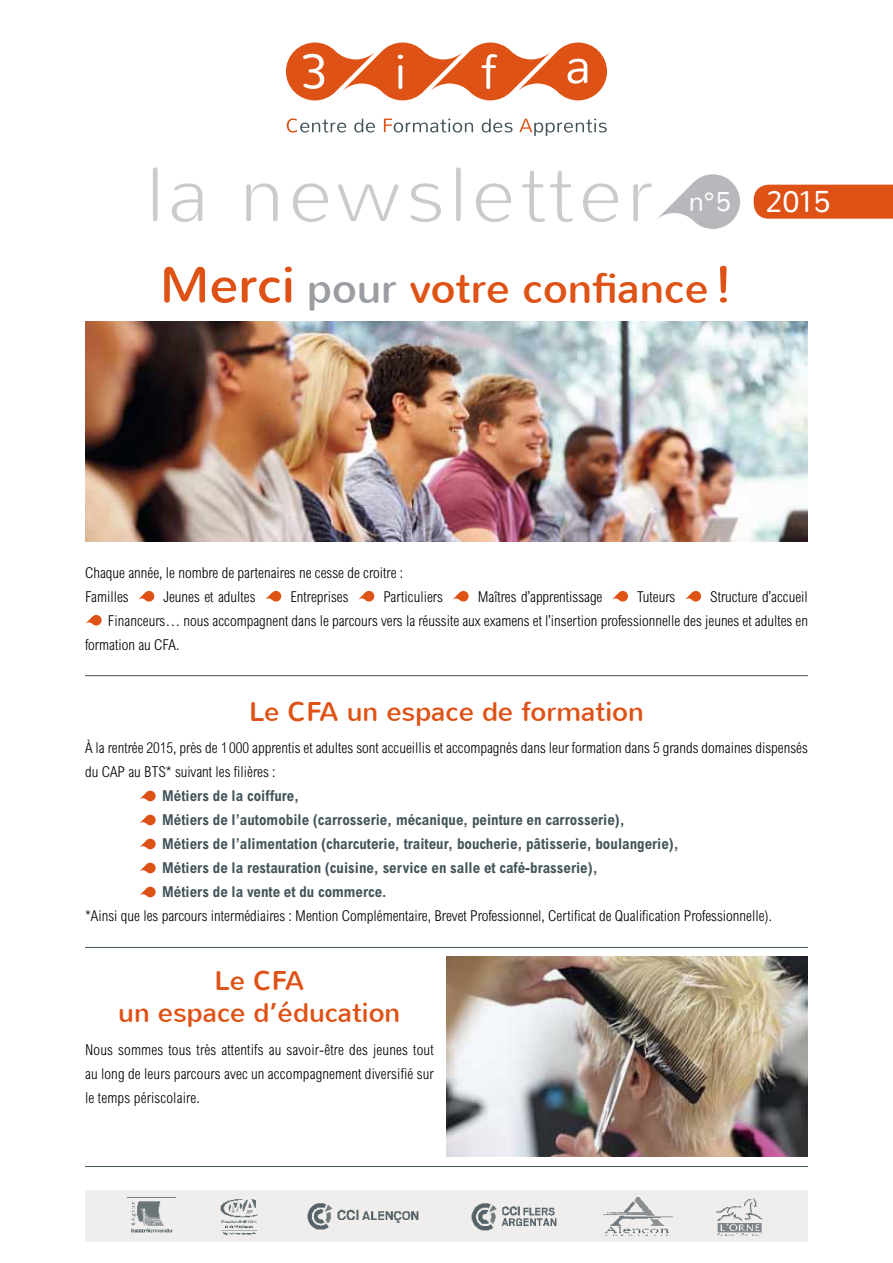
<style>
.page{position:relative;width:893px;height:1263px;background:#fff}
.page>*{position:absolute;margin:0;border:0;box-sizing:border-box;transform-origin:0 0}
.t1{font:42px "Nunito";color:#df5215}
.t2{font:300 30px "Nunito";color:#fff}
.t3{font:27px/32.4px "Nunito";color:#df5215;text-align:center}
.t4{font:300 27px "Nunito";color:#fff}
.t5{font:300 condensed 15px/24px "Arial";color:#000}
.t6{font:700 condensed 15px/24px "Arial";color:#42545a}
.s1{font-size:51px}
.s2{color:#9a9da1}
</style>
<div class="page">
<svg style="left:286px;top:43px;width:321px;height:57px"></svg>
<svg style="left:520px;top:119px;width:87px;height:17px"></svg>
<svg style="left:384px;top:119px;width:129px;height:14px"></svg>
<svg style="left:287px;top:118px;width:88px;height:15px"></svg>
<svg style="left:153px;top:167px;width:5px;height:54px"></svg>
<svg style="left:172px;top:183px;width:30px;height:39px"></svg>
<svg style="left:246px;top:183px;width:32px;height:38px"></svg>
<svg style="left:293px;top:183px;width:35px;height:39px"></svg>
<svg style="left:338px;top:184px;width:60px;height:37px"></svg>
<svg style="left:411px;top:183px;width:30px;height:39px"></svg>
<svg style="left:456px;top:167px;width:5px;height:54px"></svg>
<svg style="left:476px;top:183px;width:35px;height:39px"></svg>
<svg style="left:522px;top:171px;width:51px;height:51px"></svg>
<svg style="left:583px;top:183px;width:35px;height:39px"></svg>
<svg style="left:633px;top:174px;width:107px;height:55px"></svg>
<img style="left:85px;top:322px;width:723px;height:219px">
<img style="left:446px;top:957px;width:362px;height:199px">
<hr style="left:85px;top:675px;width:723px;height:1px;background:#42545a">
<hr style="left:85px;top:947px;width:723px;height:1px;background:#42545a">
<hr style="left:85px;top:1166px;width:723px;height:1px;background:#42545a">
<svg style="left:138px;top:591px;width:16px;height:10px"></svg>
<svg style="left:265px;top:591px;width:16px;height:10px"></svg>
<svg style="left:358px;top:591px;width:16px;height:10px"></svg>
<svg style="left:452px;top:591px;width:17px;height:10px"></svg>
<svg style="left:612px;top:591px;width:16px;height:10px"></svg>
<svg style="left:685px;top:591px;width:16px;height:10px"></svg>
<svg style="left:85px;top:615px;width:17px;height:10px"></svg>
<svg style="left:140px;top:791px;width:16px;height:10px"></svg>
<svg style="left:139px;top:815px;width:17px;height:10px"></svg>
<svg style="left:139px;top:839px;width:17px;height:10px"></svg>
<svg style="left:139px;top:863px;width:17px;height:10px"></svg>
<svg style="left:139px;top:887px;width:17px;height:10px"></svg>
<div style="left:754px;top:185px;width:139px;height:34px;background:#df5215"></div>
<div style="left:85px;top:1191px;width:723px;height:51px;background:#eeedeb"></div>
<img style="left:220px;top:1199px;width:38px;height:36px">
<img style="left:604px;top:1197px;width:69px;height:38px">
<img style="left:716px;top:1198px;width:47px;height:37px">
<img style="left:307px;top:1203px;width:112px;height:27px">
<img style="left:471px;top:1203px;width:86px;height:28px">
<img style="left:128px;top:1197px;width:48px;height:36px">
<h3 class="t4" style="left:689px;top:185px;width:44px">n°5</h3>
<h1 class="t1" style="left:160px;top:261px;width:575px"><span class="s1">Merci</span> <span class="s2">pour</span> votre confiance<span class="s1">!</span></h1>
<h2 class="t2" style="left:765px;top:183px;width:67px">2015</h2>
<p class="t5" style="left:85px;top:560px;width:320px">Chaque année, le nombre de partenaires ne cesse de croitre :<br>Familles</p>
<p class="t5" style="left:163px;top:584px;width:94px">Jeunes et adultes</p>
<p class="t5" style="left:290px;top:584px;width:60px">Entreprises</p>
<p class="t5" style="left:383px;top:584px;width:61px">Particuliers</p>
<p class="t5" style="left:478px;top:584px;width:126px">Maîtres d’apprentissage</p>
<p class="t5" style="left:637px;top:584px;width:40px">Tuteurs</p>
<p class="t5" style="left:710px;top:584px;width:99px">Structure d’accueil</p>
<p class="t5" style="left:108px;top:608px;width:701px">Financeurs… nous accompagnent dans le parcours vers la réussite aux examens et l’insertion professionnelle des jeunes et adultes en</p>
<p class="t5" style="left:85px;top:632px;width:96px">formation au CFA.</p>
<h3 class="t3" style="left:249px;top:696px;width:396px">Le CFA un espace de formation</h3>
<p class="t5" style="left:85px;top:736px;width:724px">À la rentrée 2015, près de 1 000 apprentis et adultes sont accueillis et accompagnés dans leur formation dans 5 grands domaines dispensés du CAP au BTS* suivant les filières :</p>
<p class="t6" style="left:162px;top:784px;width:518px">Métiers de la coiffure,<br>Métiers de l’automobile (carrosserie, mécanique, peinture en carrosserie),<br>Métiers de l’alimentation (charcuterie, traiteur, boucherie, pâtisserie, boulangerie), Métiers de la restauration (cuisine, service en salle et café-brasserie),<br>Métiers de la vente et du commerce.</p>
<p class="t5" style="left:85px;top:904px;width:688px">*Ainsi que les parcours intermédiaires : Mention Complémentaire, Brevet Professionnel, Certificat de Qualification Professionnelle).</p>
<h3 class="t3" style="left:118px;top:965px;width:284px">Le CFA<br>un espace d’éducation</h3>
<p class="t5" style="left:85px;top:1037px;width:350px;text-align:justify">Nous sommes tous très attentifs au savoir-être des jeunes tout au long de leurs parcours avec un accompagnement diversifié sur le temps périscolaire.</p>
</div>
